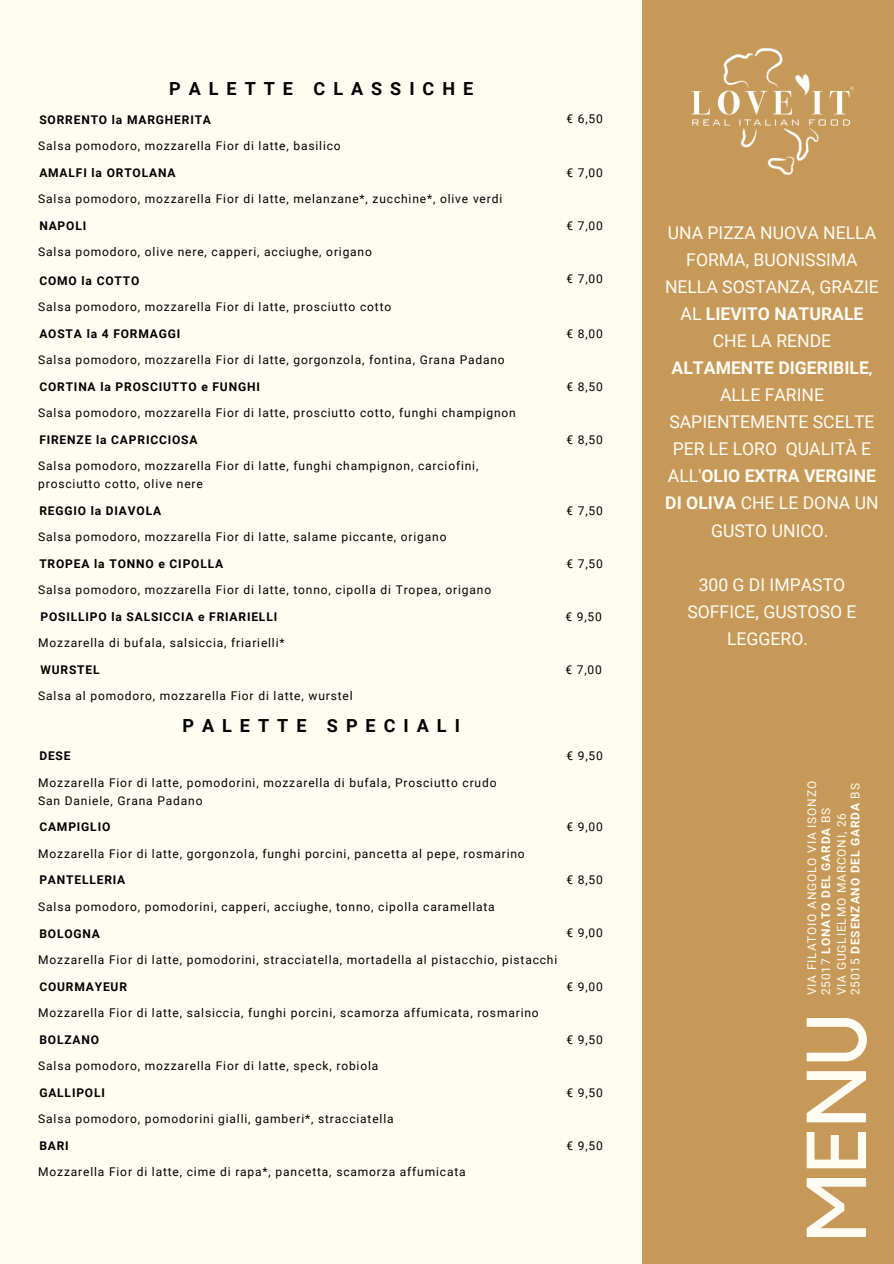
<style>
.page{position:relative;width:894px;height:1264px;background:#fff}
.page>*{position:absolute;margin:0;border:0;box-sizing:border-box;transform-origin:0 0}
.t1{font:83.7px "Kollektif";color:#fffcf3}
.t2{font:700 18px "Roboto";letter-spacing:.445em;color:#000}
.t3{font:17.55px/27px "Roboto";color:#fffcf3;text-align:center}
.t4{font:12px/18px "Roboto";letter-spacing:.07em;color:#000}
.t5{font:700 12px "Roboto";letter-spacing:.07em;color:#000}
.t6{font:12px/14px "Roboto";letter-spacing:.07em;color:#fffcf3}
.s1{font-weight:700}
</style>
<div class="page">
<div style="left:0;top:0;width:893px;height:1263px;background:#fffcf3"></div>
<div style="left:642px;top:0;width:251px;height:1263px;background:#c79958"></div>
<img style="left:691px;top:48px;width:162px;height:126px">
<h2 class="t2" style="left:169px;top:78px;width:305px">PALETTE CLASSICHE</h2>
<p class="t5" style="left:39px;top:113px;width:173px">SORRENTO la MARGHERITA</p>
<p class="t4" style="left:566px;top:110px;width:38px">€ 6,50</p>
<p class="t4" style="left:38px;top:137px;width:304px">Salsa pomodoro, mozzarella Fior di latte, basilico</p>
<p class="t5" style="left:39px;top:166px;width:137px">AMALFI la ORTOLANA</p>
<p class="t4" style="left:566px;top:164px;width:38px">€ 7,00</p>
<p class="t4" style="left:38px;top:190px;width:465px">Salsa pomodoro, mozzarella Fior di latte, melanzane*, zucchine*, olive verdi</p>
<p class="t5" style="left:39px;top:219px;width:48px">NAPOLI</p>
<p class="t4" style="left:566px;top:217px;width:38px">€ 7,00</p>
<p class="t4" style="left:38px;top:243px;width:335px">Salsa pomodoro, olive nere, capperi, acciughe, origano</p>
<p class="t5" style="left:39px;top:274px;width:101px">COMO la COTTO</p>
<p class="t4" style="left:566px;top:270px;width:38px">€ 7,00</p>
<p class="t4" style="left:38px;top:298px;width:354px">Salsa pomodoro, mozzarella Fior di latte, prosciutto cotto</p>
<p class="t5" style="left:39px;top:327px;width:142px">AOSTA la 4 FORMAGGI</p>
<p class="t4" style="left:566px;top:324px;width:38px">€ 8,00</p>
<p class="t4" style="left:38px;top:351px;width:468px">Salsa pomodoro, mozzarella Fior di latte, gorgonzola, fontina, Grana Padano</p>
<p class="t5" style="left:39px;top:379px;width:222px">CORTINA la PROSCIUTTO e FUNGHI</p>
<p class="t4" style="left:566px;top:377px;width:38px">€ 8,50</p>
<p class="t4" style="left:38px;top:404px;width:479px">Salsa pomodoro, mozzarella Fior di latte, prosciutto cotto, funghi champignon</p>
<p class="t5" style="left:39px;top:432px;width:160px">FIRENZE la CAPRICCIOSA</p>
<p class="t4" style="left:566px;top:430px;width:38px">€ 8,50</p>
<p class="t4" style="left:38px;top:457px;width:441px">Salsa pomodoro, mozzarella Fior di latte, funghi champignon, carciofini, prosciutto cotto, olive nere</p>
<p class="t5" style="left:39px;top:503px;width:123px">REGGIO la DIAVOLA</p>
<p class="t4" style="left:566px;top:502px;width:38px">€ 7,50</p>
<p class="t4" style="left:38px;top:528px;width:410px">Salsa pomodoro, mozzarella Fior di latte, salame piccante, origano</p>
<p class="t5" style="left:39px;top:556px;width:185px">TROPEA la TONNO e CIPOLLA</p>
<p class="t4" style="left:566px;top:554px;width:38px">€ 7,50</p>
<p class="t4" style="left:38px;top:581px;width:454px">Salsa pomodoro, mozzarella Fior di latte, tonno, cipolla di Tropea, origano</p>
<p class="t5" style="left:40px;top:609px;width:238px">POSILLIPO la SALSICCIA e FRIARIELLI</p>
<p class="t4" style="left:565px;top:608px;width:38px">€ 9,50</p>
<p class="t4" style="left:38px;top:634px;width:248px">Mozzarella di bufala, salsiccia, friarielli*</p>
<p class="t5" style="left:40px;top:662px;width:61px">WURSTEL</p>
<p class="t4" style="left:565px;top:661px;width:38px">€ 7,00</p>
<p class="t4" style="left:38px;top:687px;width:316px">Salsa al pomodoro, mozzarella Fior di latte, wurstel</p>
<h2 class="t2" style="left:182px;top:715px;width:279px">PALETTE SPECIALI</h2>
<p class="t5" style="left:39px;top:749px;width:33px">DESE</p>
<p class="t4" style="left:566px;top:747px;width:38px">€ 9,50</p>
<p class="t4" style="left:38px;top:773px;width:459px">Mozzarella Fior di latte, pomodorini, mozzarella di bufala, Prosciutto crudo<br>San Daniele, Grana Padano</p>
<p class="t5" style="left:39px;top:820px;width:72px">CAMPIGLIO</p>
<p class="t4" style="left:566px;top:818px;width:38px">€ 9,00</p>
<p class="t4" style="left:38px;top:844px;width:488px">Mozzarella Fior di latte, gorgonzola, funghi porcini, pancetta al pepe, rosmarino</p>
<p class="t5" style="left:39px;top:873px;width:87px">PANTELLERIA</p>
<p class="t4" style="left:566px;top:871px;width:38px">€ 8,50</p>
<p class="t4" style="left:38px;top:897px;width:458px">Salsa pomodoro, pomodorini, capperi, acciughe, tonno, cipolla caramellata</p>
<p class="t5" style="left:39px;top:926px;width:62px">BOLOGNA</p>
<p class="t4" style="left:566px;top:924px;width:38px">€ 9,00</p>
<p class="t4" style="left:38px;top:951px;width:520px">Mozzarella Fior di latte, pomodorini, stracciatella, mortadella al pistacchio, pistacchi</p>
<p class="t5" style="left:39px;top:979px;width:89px">COURMAYEUR</p>
<p class="t4" style="left:566px;top:977px;width:38px">€ 9,00</p>
<p class="t4" style="left:38px;top:1004px;width:502px">Mozzarella Fior di latte, salsiccia, funghi porcini, scamorza affumicata, rosmarino</p>
<p class="t5" style="left:39px;top:1032px;width:61px">BOLZANO</p>
<p class="t4" style="left:566px;top:1030px;width:38px">€ 9,50</p>
<p class="t4" style="left:38px;top:1057px;width:341px">Salsa pomodoro, mozzarella Fior di latte, speck, robiola</p>
<p class="t5" style="left:39px;top:1085px;width:67px">GALLIPOLI</p>
<p class="t4" style="left:566px;top:1083px;width:38px">€ 9,50</p>
<p class="t4" style="left:38px;top:1110px;width:357px">Salsa pomodoro, pomodorini gialli, gamberi*, stracciatella</p>
<p class="t5" style="left:39px;top:1138px;width:31px">BARI</p>
<p class="t4" style="left:566px;top:1136px;width:38px">€ 9,50</p>
<p class="t4" style="left:38px;top:1163px;width:429px">Mozzarella Fior di latte, cime di rapa*, pancetta, scamorza affumicata</p>
<h3 class="t3" style="left:664px;top:219px;width:215px">UNA PIZZA NUOVA NELLA<br>FORMA, BUONISSIMA<br>NELLA SOSTANZA, GRAZIE<br>AL <span class="s1">LIEVITO NATURALE<br></span>CHE LA RENDE<br><span class="s1">ALTAMENTE DIGERIBILE</span>,<br>ALLE FARINE<br>SAPIENTEMENTE SCELTE<br>PER LE LORO QUALITÀ E<br>ALL'<span class="s1">OLIO EXTRA VERGINE<br>DI OLIVA</span> CHE LE DONA UN<br>GUSTO UNICO.</h3>
<h3 class="t3" style="left:687px;top:571px;width:170px">300 G DI IMPASTO<br>SOFFICE, GUSTOSO E<br>LEGGERO.</h3>
<p class="t6" style="left:804px;top:995px;width:215px;rotate:-90deg">VIA FILATOIO ANGOLO VIA ISONZO<br>25017 <span class="s1">LONATO DEL GARDA</span> BS</p>
<p class="t6" style="left:834px;top:995px;width:213px;rotate:-90deg">VIA GUGLIELMO MARCONI, 26<br>25015 <span class="s1">DESENZANO DEL GARDA</span> BS</p>
<h1 class="t1" style="left:798px;top:1241px;width:230px;rotate:-90deg">MENU</h1>
</div>
